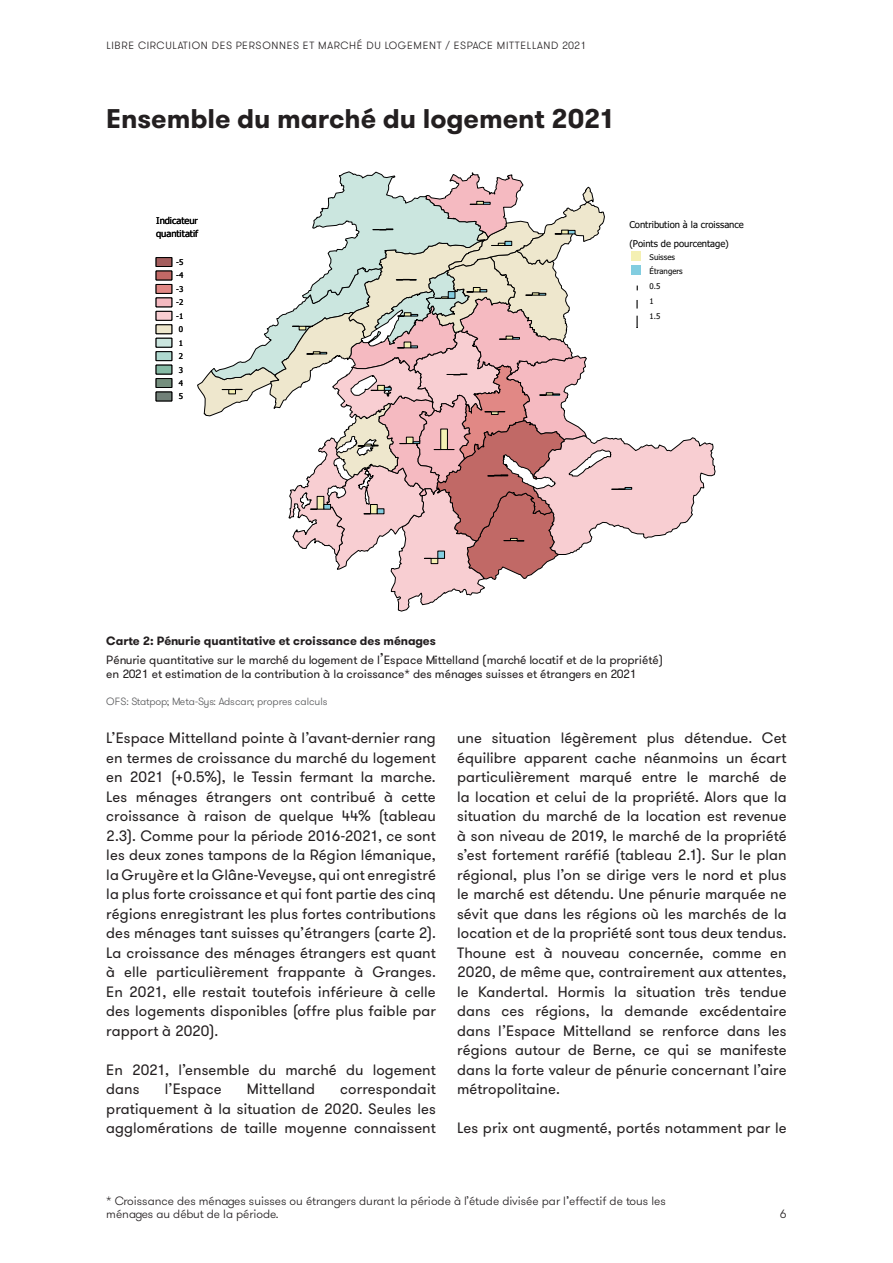
<style>
.page{position:relative;width:893px;height:1263px;background:#fff}
.page>*{position:absolute;margin:0;border:0;box-sizing:border-box;transform-origin:0 0}
.Titel{font:700 27px "GT Walsheim";letter-spacing:-.005em;color:#231f20}
.Lauftext{font:15px/19.5px "GT Walsheim";letter-spacing:.005em;color:#231f20;text-align:justify}
.Bildquelle{font:12px "GT Walsheim";color:#231f20}
.t1{font:300 12px/13.5px "GT Walsheim";color:#231f20}
.Bildquelle-2{font:700 12px "GT Walsheim";color:#231f20}
.t2{font:300 10.5px "GT Walsheim";letter-spacing:.065em;color:#231f20}
.Bildquelle-3{font:300 10.5px "GT Walsheim";color:#57585a}
.t3{font:9.45px/13.6px "Tahoma";color:#000}
.t4{font:7.8px/13.5px "Tahoma";letter-spacing:.01em;color:#000;text-align:center}
.s1{font-size:15px}
.s2{font-weight:400}
</style>
<div class="page">
<div style="left:156px;top:257px;width:16px;height:10px;background:#a45e5e;border:1px solid #000"></div>
<div style="left:156px;top:271px;width:16px;height:9px;background:#c16966"></div>
<div style="left:156px;top:284px;width:16px;height:10px;background:#e18885;border:1px solid #000"></div>
<div style="left:156px;top:298px;width:16px;height:9px;background:#f5bac1"></div>
<div style="left:156px;top:311px;width:16px;height:10px;background:#f8ced2;border:1px solid #000"></div>
<div style="left:156px;top:324px;width:16px;height:10px;background:#eee7cd;border:1px solid #000"></div>
<div style="left:156px;top:338px;width:16px;height:9px;background:#cbe6df;border:1px solid #000"></div>
<div style="left:156px;top:351px;width:16px;height:10px;background:#afd9cf;border:1px solid #000"></div>
<div style="left:156px;top:365px;width:16px;height:9px;background:#86baa5"></div>
<div style="left:156px;top:378px;width:16px;height:10px;background:#758f7e;border:1px solid #000"></div>
<div style="left:156px;top:392px;width:16px;height:9px;background:#718078;border:1px solid #000"></div>
<svg style="left:197px;top:171px;width:519px;height:441px"></svg>
<p class="t2" style="left:106px;top:39px;width:482px">LIBRE CIRCULATION DES PERSONNES ET MARCHÉ DU LOGEMENT / ESPACE MITTELLAND 2021</p>
<p class="Titel" style="left:106px;top:101px;width:511px">Ensemble du marché du logement 2021</p>
<p class="t3" style="left:156px;top:213px;width:44px">Indicateur quantitatif</p>
<p class="t4" style="left:176px;top:255px;width:9px">-5 -4 -3 -2 -1<br>0<br>1<br>2<br>3<br>4<br>5</p>
<p class="t3" style="left:629px;top:217px;width:116px">Contribution à la croissance</p>
<p class="t3" style="left:629px;top:236px;width:101px">(Points de pourcentage)</p>
<p class="t4" style="left:649px;top:249px;width:35px;line-height:14.5px;text-align:left">Suisses<br>Étrangers<br>0.5<br>1</p>
<p class="t4" style="left:649px;top:309px;width:13px">1.5</p>
<p class="Bildquelle-2" style="left:106px;top:633px;width:331px">Carte 2: Pénurie quantitative et croissance des ménages</p>
<p class="Bildquelle" style="left:106px;top:652px;width:558px">Pénurie quantitative sur le marché du logement de l<span class="s1">’</span>Espace Mittelland (marché locatif et de la propriété)</p>
<p class="Bildquelle" style="left:106px;top:667px;width:532px">en 2021 et estimation de la contribution à la croissance* des ménages suisses et étrangers en 2021</p>
<p class="Bildquelle-3" style="left:106px;top:695px;width:223px">OFS: Statpop; Meta-Sys: Adscan; propres calculs</p>
<p class="Lauftext" style="left:106px;top:728px;width:331px">L’Espace Mittelland pointe à l’avant-dernier rang en termes de croissance du marché du logement en 2021 (+0.5%), le Tessin fermant la marche.<br>Les ménages étrangers ont contribué à cette croissance à raison de quelque 44% (tableau 2.3). Comme pour la période 2016-2021, ce sont les deux zones tampons de la Région lémanique, la Gruyère et la Glâne-Veveyse, qui ont enregistré la plus forte croissance et qui font partie des cinq régions enregistrant les plus fortes contributions des ménages tant suisses qu’étrangers (carte 2).<br>La croissance des ménages étrangers est quant à elle particulièrement frappante à Granges.<br>En 2021, elle restait toutefois inférieure à celle des logements disponibles (offre plus faible par rapport à 2020).</p>
<p class="Lauftext" style="left:106px;top:1060px;width:331px">En 2021, l’ensemble du marché du logement dans</p>
<p class="Lauftext" style="left:165px;top:1079px;width:58px">l’Espace</p>
<p class="Lauftext" style="left:247px;top:1079px;width:70px">Mittelland</p>
<p class="Lauftext" style="left:106px;top:1079px;width:331px;text-indent:234px">correspondait pratiquement à la situation de 2020. Seules les agglomérations de taille moyenne connaissent</p>
<p class="Lauftext" style="left:457px;top:728px;width:331px">une situation légèrement plus détendue. Cet équilibre apparent cache néanmoins un écart particulièrement marqué entre le marché de la location et celui de la propriété. Alors que la situation du marché de la location est revenue à son niveau de 2019, le marché de la propriété s’est fortement raréfié (tableau 2.1). Sur le plan régional, plus l’on se dirige vers le nord et plus le marché est détendu. Une pénurie marquée ne sévit que dans les régions où les marchés de la location et de la propriété sont tous deux tendus.<br>Thoune est à nouveau concernée, comme en 2020, de même que, contrairement aux attentes, le Kandertal. Hormis la situation très tendue dans ces régions, la demande excédentaire dans l’Espace Mittelland se renforce dans les régions autour de Berne, ce qui se manifeste dans la forte valeur de pénurie concernant l’aire métropolitaine.</p>
<p class="Lauftext" style="left:457px;top:1118px;width:331px">Les prix ont augmenté, portés notamment par le</p>
<p class="t1" style="left:106px;top:1194px;width:561px">* Croissance des ménages suisses ou étrangers durant la période à l’étude divisée par l<span class="s2">’</span>effectif de tous les ménages au début de la période.</p>
<p class="t1" style="left:780px;top:1207px;width:8px">6</p>
</div>
